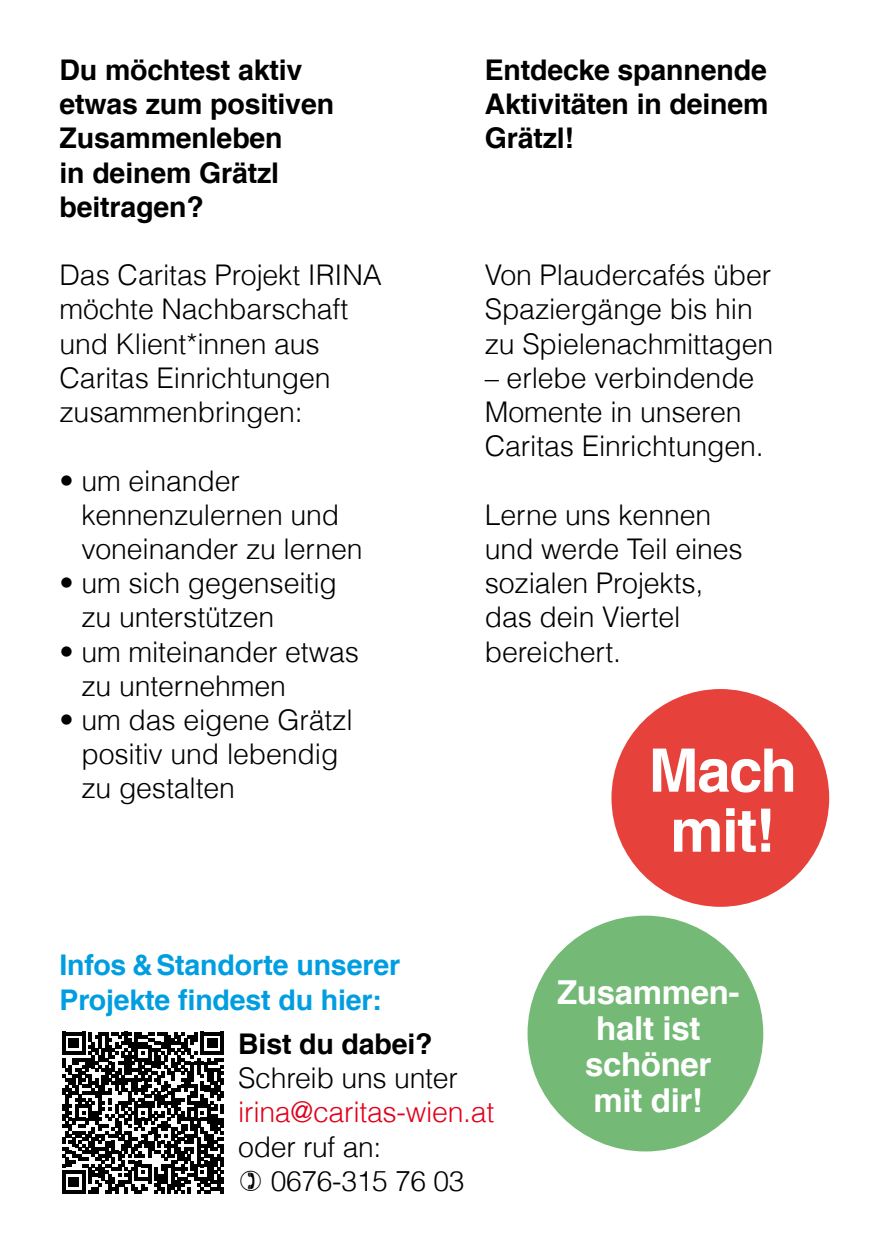
<style>
.page{position:relative;width:893px;height:1259px;background:#fff}
.page>*{position:absolute;margin:0;border:0;box-sizing:border-box;transform-origin:0 0}
.t1{font:700 60px/60px "Helveticafor Caritas";letter-spacing:-.025em;color:#fff;text-align:center}
.t2{font:700 33px/36px "Helveticafor Caritas";letter-spacing:-.01em;color:#fff;text-align:center}
.t3{font:300 28.5px/34.2px "Helvetica LT Com";letter-spacing:-.005em;color:#000}
.t4{font:700 28.5px/34.2px "Helvetica LT Com";letter-spacing:-.005em;color:#000}
.t5{font:700 28.5px/34.2px "Helvetica LT Com";letter-spacing:-.005em;color:#009ee0}
.t6{font:300 28.5px "Helvetica LT Com";letter-spacing:-.01em;color:#e2001a}
.t7{font:300 28.2px/33.9px "Helvetica LT Com";letter-spacing:-.01em;color:#000}
.s1{font-size:28.5px}
</style>
<div class="page">
<svg style="left:62px;top:1032px;width:162px;height:161px"></svg>
<div style="left:527px;top:915px;width:236px;height:236px;background:#74ba76;border-radius:50%"></div>
<div style="left:611px;top:689px;width:218px;height:218px;background:#e6413b;border-radius:50%"></div>
<p class="t4" style="left:60px;top:53px;width:276px">Du möchtest aktiv etwas zum positiven<br>Zusammenleben<br>in deinem Grätzl beitragen?</p>
<p class="t3" style="left:60px;top:258px;width:324px">Das Caritas Projekt IRINA möchte Nachbarschaft und Klient*innen aus<br>Caritas Einrichtungen zusammenbringen:</p>
<p class="t3" style="left:81px;top:463px;width:283px;text-indent:-22px">• um einander kennenzulernen und voneinander zu lernen</p>
<p class="t3" style="left:81px;top:566px;width:257px;text-indent:-22px">• um sich gegenseitig zu unterstützen</p>
<p class="t3" style="left:81px;top:634px;width:279px;text-indent:-22px">• um miteinander etwas zu unternehmen</p>
<p class="t3" style="left:81px;top:702px;width:273px;text-indent:-22px">• um das eigene Grätzl positiv und lebendig zu gestalten</p>
<p class="t4" style="left:485px;top:53px;width:285px;text-align:justify">Entdecke spannende Aktivitäten in deinem Grätzl!</p>
<p class="t3" style="left:485px;top:258px;width:290px">Von Plaudercafés über<br>Spaziergänge bis hin zu Spielenachmittagen</p>
<p class="t3" style="left:485px;top:360px;width:280px">– erlebe verbindende<br>Momente in unseren<br>Caritas Einrichtungen.</p>
<p class="t3" style="left:485px;top:497px;width:260px">Lerne uns kennen und werde Teil eines sozialen Projekts, das dein Viertel bereichert.</p>
<h1 class="t1" style="left:649px;top:740px;width:150px">Mach mit!</h1>
<p class="t5" style="left:60px;top:948px;width:342px">Infos &amp; Standorte unserer<br>Projekte findest du hier:</p>
<p class="t4" style="left:238px;top:1027px;width:196px">Bist du dabei?</p>
<p class="t3" style="left:238px;top:1060px;width:221px">Schreib uns unter</p>
<p class="t6" style="left:238px;top:1094px;width:258px">irina@caritas-wien.at</p>
<p class="t7" style="left:271px;top:1129px;width:195px;text-indent:-33px"><span class="s1">oder</span> ruf an:<br>0676-315 76 03</p>
<p class="t2" style="left:557px;top:974px;width:184px">Zusammen&shy;halt ist schöner mit dir!</p>
</div>
